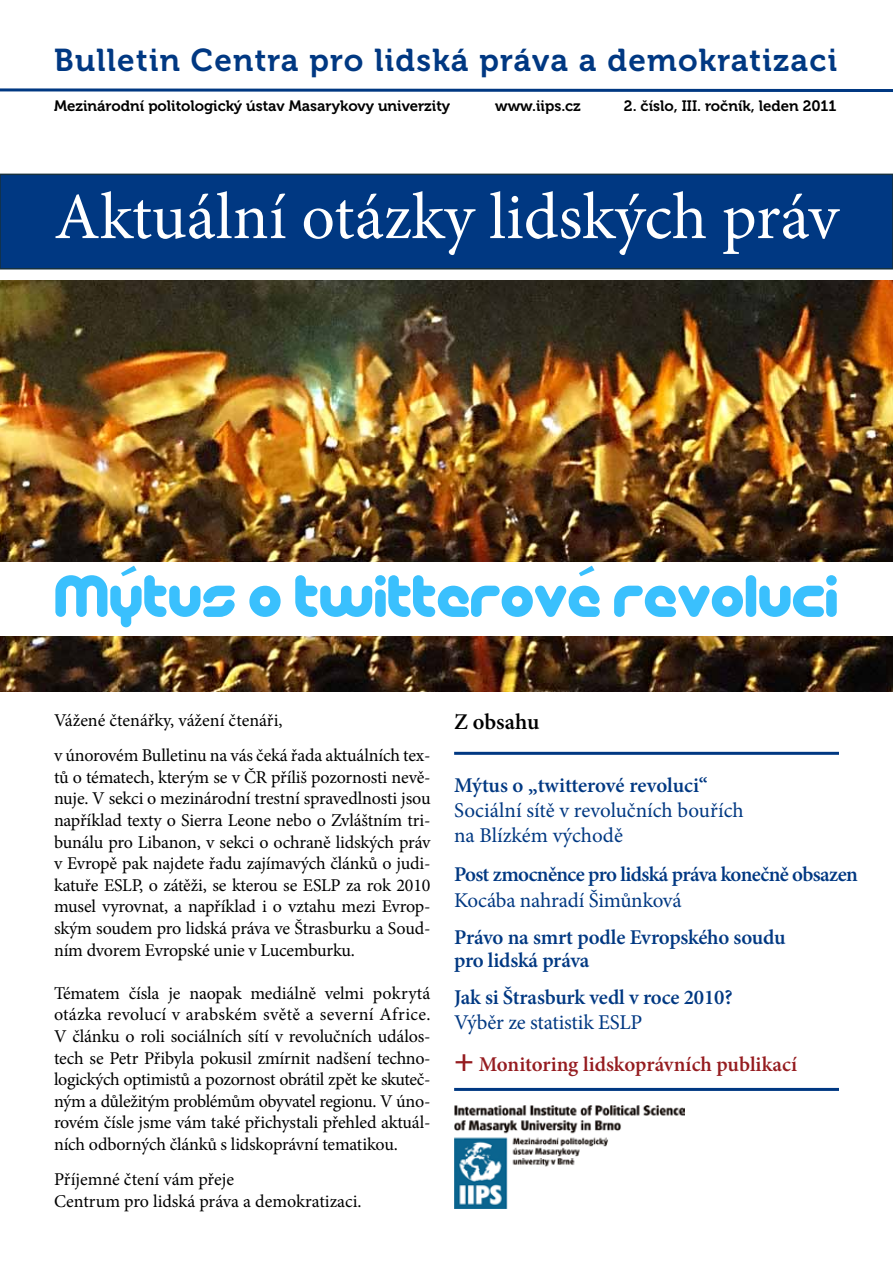
<style>
.page{position:relative;width:893px;height:1263px;background:#fff}
.page>*{position:absolute;margin:0;border:0;box-sizing:border-box;transform-origin:0 0}
.t1{font:73.5px "Orator Std";color:#3ac0fd}
.t2{font:66px "Minion Pro";color:#fff}
.t3{font:61.5px "Pico Black Al";color:#3ac0fd}
.t4{font:31.5px "Museo 700";letter-spacing:.04em;color:#003882}
.t5{font:600 22.5px "Minion Pro";color:#000}
.t6{font:600 21px/22.5px "Minion Pro";letter-spacing:-.015em;color:#003882}
.t7{font:21px/25.2px "Minion Pro";letter-spacing:-.005em;color:#003882}
.t8{font:600 21px/41.4px "Minion Pro";color:#951c20}
.t9{font:18px/21.6px "Minion Pro";letter-spacing:-.01em;color:#000}
.t10{font:15px "Museo 700";color:#000}
.s1{font-weight:400;color:#003882}
.s2{font-weight:700;font-size:34.5px}
</style>
<div class="page">
<svg style="left:0;top:88px;width:893px;height:4px;background:#3f69a0"></svg>
<hr style="left:454px;top:752px;width:385px;height:3px;background:#003882">
<hr style="left:454px;top:1088px;width:385px;height:3px;background:#003882">
<div style="left:0;top:174px;width:893px;height:95px;background:#003882"></div>
<div style="left:0;top:174px;width:893px;height:95px;border:2px solid #17313e"></div>
<img style="left:454px;top:1106px;width:230px;height:103px">
<img style="left:0;top:281px;width:892px;height:280px">
<img style="left:0;top:636px;width:892px;height:55px">
<h3 class="t4" style="left:54px;top:43px;width:785px">Bulletin Centra pro lidská práva a demokratizaci</h3>
<p class="t10" style="left:54px;top:97px;width:398px">Mezinárodní politologický ústav Masarykovy univerzity</p>
<p class="t10" style="left:495px;top:97px;width:87px">www.iips.cz</p>
<p class="t10" style="left:624px;top:97px;width:214px">2. číslo, III. ročník, leden 2011</p>
<h2 class="t2" style="left:54px;top:173px;width:786px">Aktuální otázky lidských práv</h2>
<h1 class="t1" style="left:106px;top:540px;width:46px">´</h1>
<h1 class="t1" style="left:564px;top:540px;width:46px">´</h1>
<h3 class="t3" style="left:54px;top:568px;width:786px">Mytus o Twitterove revoluci</h3>
<p class="t9" style="left:54px;top:703px;width:378px;line-height:35.1px">Vážené čtenářky, vážení čtenáři,<br>v únorovém Bulletinu na vás čeká řada aktuálních tex-</p>
<p class="t9" style="left:54px;top:766px;width:378px;text-align:justify">tů o tématech, kterým se v ČR příliš pozornosti nevě&shy;nuje. V sekci o mezinárodní trestní spravedlnosti jsou například texty o Sierra Leone nebo o Zvláštním tri&shy;bunálu pro Libanon, v sekci o ochraně lidských práv v Evropě pak najdete řadu zajímavých článků o judi&shy;katuře ESLP, o zátěži, se kterou se ESLP za rok 2010 musel vyrovnat, a například i o vztahu mezi Evrop&shy;ským soudem pro lidská práva ve Štrasburku a Soud&shy;ním dvorem Evropské unie v Lucemburku.</p>
<p class="t9" style="left:54px;top:982px;width:378px;text-align:justify">Tématem čísla je naopak mediálně velmi pokrytá otázka revolucí v arabském světě a severní Africe.<br>V článku o roli sociálních sítí v revolučních událos&shy;tech se Petr Přibyla pokusil zmírnit nadšení techno&shy;logických optimistů a pozornost obrátil zpět ke skuteč&shy;ným a důležitým problémům obyvatel regionu. V úno&shy;rovém čísle jsme vám také přichystali přehled aktuál&shy;ních odborných článků s lidskoprávní tematikou.</p>
<p class="t9" style="left:54px;top:1168px;width:309px">Příjemné čtení vám přeje<br>Centrum pro lidská práva a demokratizaci.</p>
<p class="t5" style="left:454px;top:706px;width:87px">Z obsahu</p>
<p class="t6" style="left:454px;top:774px;width:255px">Mýtus o „twitterové revoluci“</p>
<p class="t7" style="left:454px;top:798px;width:291px">Sociální sítě v revolučních bouřích na Blízkém východě</p>
<p class="t6" style="left:454px;top:863px;width:405px">Post zmocněnce pro lidská práva konečně obsazen</p>
<p class="t7" style="left:454px;top:887px;width:229px">Kocába nahradí Šimůnková</p>
<p class="t6" style="left:454px;top:926px;width:333px">Právo na smrt podle Evropského soudu pro lidská práva</p>
<p class="t6" style="left:454px;top:986px;width:280px">Jak si Štrasburk vedl v roce 2010?</p>
<p class="t8" style="left:454px;top:1002px;width:344px"><span class="s1">Výběr ze statistik ESLP<br></span><span class="s2">+</span> Monitoring lidskoprávních publikací</p>
</div>
